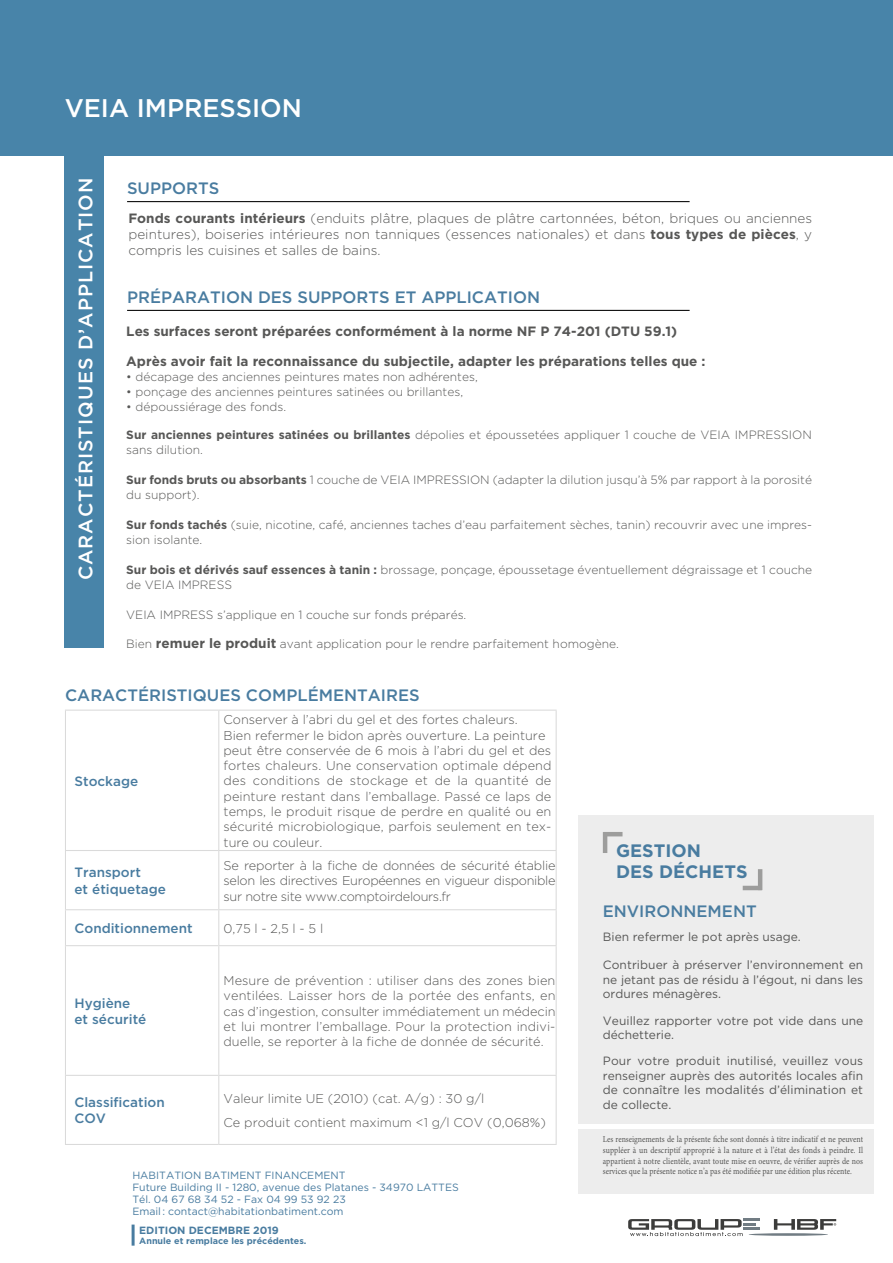
<style>
.page{position:relative;width:893px;height:1263px;background:#fff}
.page>*{position:absolute;margin:0;border:0;box-sizing:border-box;transform-origin:0 0}
.t1{font:500 25.5px "Gotham";color:#fff}
.t2{font:500 19.5px "Gotham";letter-spacing:.05em;color:#fff}
.t3{font:700 18px/21.6px "Gotham";color:#497ca0}
.t4{font:500 16.5px "Gotham";color:#497ca0}
.t5{font:300 13.5px/16.2px "Gotham";color:#575756;text-align:justify}
.t6{font:700 13.5px "Gotham";color:#575756}
.t7{font:500 13.5px/16.2px "Gotham";color:#497ca0}
.t8{font:300 12.75px/15.3px "Gotham";color:#575756}
.t9{font:300 12px/15px "Gotham";color:#575756}
.t10{font:12px/14.4px "Gotham";color:#575756;text-align:justify}
.t11{font:10.5px/12px "Gotham";color:#497ca0}
.t12{font:700 10.5px "Gotham";color:#497ca0}
.t13{font:9px/10.8px "Minion Pro";color:#575756;text-align:justify;scale:.87 1}
.t14{font:700 9px "Gotham";color:#497ca0}
.s1{font-weight:700}
.s2{font-weight:700;font-size:13.5px}
</style>
<div class="page">
<div style="left:0;top:0;width:893px;height:155px;background:#4884a9"></div>
<div style="left:65px;top:155px;width:39px;height:492px;background:#4884a9"></div>
<hr style="left:127px;top:201px;width:563px;height:1px;background:#000">
<hr style="left:127px;top:310px;width:563px;height:1px;background:#000">
<svg style="left:66px;top:711px;width:490px;height:433px"></svg>
<hr style="left:65px;top:710px;width:154px;height:1px;background:#dadada">
<hr style="left:65px;top:711px;width:1px;height:139px;background:#dadada">
<hr style="left:219px;top:710px;width:338px;height:1px;background:#dadada">
<hr style="left:218px;top:711px;width:1px;height:139px;background:#dadada">
<hr style="left:556px;top:711px;width:1px;height:139px;background:#dadada">
<hr style="left:65px;top:850px;width:154px;height:1px;background:#dadada">
<hr style="left:65px;top:851px;width:1px;height:58px;background:#dadada">
<hr style="left:219px;top:850px;width:338px;height:1px;background:#dadada">
<hr style="left:218px;top:851px;width:1px;height:58px;background:#dadada">
<hr style="left:556px;top:851px;width:1px;height:58px;background:#dadada">
<hr style="left:65px;top:909px;width:154px;height:1px;background:#dadada">
<hr style="left:65px;top:910px;width:1px;height:35px;background:#dadada">
<hr style="left:219px;top:909px;width:338px;height:1px;background:#dadada">
<hr style="left:218px;top:910px;width:1px;height:35px;background:#dadada">
<hr style="left:556px;top:910px;width:1px;height:35px;background:#dadada">
<hr style="left:65px;top:945px;width:154px;height:1px;background:#dadada">
<hr style="left:65px;top:946px;width:1px;height:129px;background:#dadada">
<hr style="left:219px;top:945px;width:338px;height:1px;background:#dadada">
<hr style="left:218px;top:946px;width:1px;height:129px;background:#dadada">
<hr style="left:556px;top:946px;width:1px;height:129px;background:#dadada">
<hr style="left:65px;top:1075px;width:154px;height:1px;background:#dadada">
<hr style="left:65px;top:1076px;width:1px;height:68px;background:#dadada">
<hr style="left:219px;top:1075px;width:338px;height:1px;background:#dadada">
<hr style="left:218px;top:1076px;width:1px;height:68px;background:#dadada">
<hr style="left:556px;top:1076px;width:1px;height:68px;background:#dadada">
<hr style="left:65px;top:1144px;width:154px;height:1px;background:#dadada">
<hr style="left:219px;top:1144px;width:338px;height:1px;background:#dadada">
<div style="left:578px;top:815px;width:296px;height:308px;background:#ededed"></div>
<div style="left:578px;top:1129px;width:296px;height:64px;background:#ededed"></div>
<hr style="left:603px;top:832px;width:4px;height:21px;background:#9d9d9c">
<hr style="left:603px;top:832px;width:19px;height:4px;background:#9d9d9c">
<hr style="left:758px;top:869px;width:4px;height:21px;background:#9d9d9c">
<hr style="left:743px;top:886px;width:19px;height:4px;background:#9d9d9c">
<hr style="left:749px;top:1233px;width:79px;height:3px;background:#717c83;border-radius:50%">
<svg style="left:628px;top:1219px;width:132px;height:17px"></svg>
<svg style="left:774px;top:1219px;width:62px;height:11px"></svg>
<div style="left:132px;top:1224px;width:3px;height:21px;border:2px solid #497ca0"></div>
<h1 class="t1" style="left:65px;top:91px;width:239px">VEIA IMPRESSION</h1>
<h2 class="t2" style="left:73px;top:580px;width:404px;rotate:-90deg">CARACTÉRISTIQUES D’APPLICATION</h2>
<p class="t4" style="left:127px;top:177px;width:94px">SUPPORTS</p>
<p class="t5" style="left:128px;top:210px;width:685px"><span class="s1">Fonds courants intérieurs</span> (enduits plâtre, plaques de plâtre cartonnées, béton, briques ou anciennes peintures), boiseries intérieures non tanniques (essences nationales) et dans <span class="s1">tous types de pièces</span>, y compris les cuisines et salles de bains.</p>
<p class="t4" style="left:127px;top:286px;width:415px">PRÉPARATION DES SUPPORTS ET APPLICATION</p>
<p class="t6" style="left:126px;top:322px;width:552px">Les surfaces seront préparées conformément à la norme NF P 74-201 (DTU 59.1)</p>
<p class="t6" style="left:126px;top:352px;width:581px">Après avoir fait la reconnaissance du subjectile, adapter les préparations telles que :</p>
<p class="t9" style="left:126px;top:369px;width:353px">• décapage des anciennes peintures mates non adhérentes,</p>
<p class="t9" style="left:126px;top:384px;width:338px">• ponçage des anciennes peintures satinées ou brillantes,</p>
<p class="t9" style="left:126px;top:399px;width:161px">• dépoussiérage des fonds.</p>
<p class="t9" style="left:126px;top:427px;width:687px"><span class="s1">Sur anciennes peintures satinées ou brillantes</span> dépolies et époussetées appliquer 1 couche de VEIA IMPRESSION sans dilution.</p>
<p class="t9" style="left:126px;top:472px;width:687px"><span class="s1">Sur fonds bruts ou absorbants</span> 1 couche de VEIA IMPRESSION (adapter la dilution jusqu’à 5% par rapport à la porosité du support).</p>
<p class="t9" style="left:126px;top:517px;width:687px"><span class="s1">Sur fonds tachés</span> (suie, nicotine, café, anciennes taches d’eau parfaitement sèches, tanin) recouvrir avec une impres&shy;sion isolante.</p>
<p class="t9" style="left:126px;top:562px;width:687px"><span class="s1">Sur bois et dérivés sauf essences à tanin :</span> brossage, ponçage, époussetage éventuellement dégraissage et 1 couche de VEIA IMPRESS</p>
<p class="t9" style="left:126px;top:607px;width:342px">VEIA IMPRESS s’applique en 1 couche sur fonds préparés.</p>
<p class="t9" style="left:126px;top:636px;width:494px">Bien <span class="s2">remuer le produit</span> avant application pour le rendre parfaitement homogène.</p>
<p class="t4" style="left:65px;top:685px;width:356px">CARACTÉRISTIQUES COMPLÉMENTAIRES</p>
<p class="t7" style="left:74px;top:773px;width:65px">Stockage</p>
<p class="t8" style="left:224px;top:712px;width:329px">Conserver à l’abri du gel et des fortes chaleurs.<br>Bien refermer le bidon après ouverture. La peinture peut être conservée de 6 mois à l’abri du gel et des fortes chaleurs. Une conservation optimale dépend des conditions de stockage et de la quantité de peinture restant dans l’emballage. Passé ce laps de temps, le produit risque de perdre en qualité ou en sécurité microbiologique, parfois seulement en tex&shy;ture ou couleur.</p>
<p class="t7" style="left:74px;top:864px;width:93px">Transport<br>et étiquetage</p>
<p class="t8" style="left:224px;top:857px;width:333px;text-align:justify">Se reporter à la fiche de données de sécurité établie selon les directives Européennes en vigueur disponible sur notre site www.comptoirdelours.fr</p>
<p class="t7" style="left:74px;top:920px;width:120px">Conditionnement</p>
<p class="t8" style="left:224px;top:920px;width:101px">0,75 l - 2,5 l - 5 l</p>
<p class="t7" style="left:74px;top:995px;width:73px">Hygiène et sécurité</p>
<p class="t8" style="left:224px;top:972px;width:334px;text-align:justify">Mesure de prévention : utiliser dans des zones bien ventilées. Laisser hors de la portée des enfants, en cas d’ingestion, consulter immédiatement un médecin et lui montrer l’emballage. Pour la protection indivi&shy;duelle, se reporter à la fiche de donnée de sécurité.</p>
<p class="t7" style="left:74px;top:1094px;width:92px">Classification<br>COV</p>
<p class="t8" style="left:224px;top:1086px;width:324px;line-height:24px">Valeur limite UE (2010) (cat. A/g) : 30 g/l<br>Ce produit contient maximum &lt;1 g/l COV (0,068%)</p>
<p class="t11" style="left:132px;top:1169px;width:328px">HABITATION BATIMENT FINANCEMENT<br>Future Building II - 1280, avenue des Platanes - 34970 LATTES Tél. 04 67 68 34 52 - Fax 04 99 53 92 23<br>Email : contact@habitationbatiment.com</p>
<p class="t12" style="left:139px;top:1223px;width:141px">EDITION DECEMBRE 2019</p>
<p class="t14" style="left:139px;top:1235px;width:169px">Annule et remplace les précédentes.</p>
<h3 class="t3" style="left:616px;top:839px;width:133px">GESTION<br>DES DÉCHETS</h3>
<p class="t4" style="left:603px;top:901px;width:155px">ENVIRONNEMENT</p>
<p class="t10" style="left:603px;top:929px;width:200px">Bien refermer le pot après usage.</p>
<p class="t10" style="left:603px;top:958px;width:262px">Contribuer à préserver l’environnement en ne jetant pas de résidu à l’égout, ni dans les ordures ménagères.</p>
<p class="t10" style="left:603px;top:1013px;width:262px">Veuillez rapporter votre pot vide dans une déchetterie.</p>
<p class="t10" style="left:603px;top:1054px;width:262px">Pour votre produit inutilisé, veuillez vous renseigner auprès des autorités locales afin de connaître les modalités d’élimination et de collecte.</p>
<p class="t13" style="left:603px;top:1134px;width:301px">Les renseignements de la présente fiche sont donnés à titre indicatif et ne peuvent suppléer à un descriptif approprié à la nature et à l’état des fonds à peindre. Il appartient à notre clientèle, avant toute mise en oeuvre, de vérifier auprès de nos services que la présente notice n’a pas été modifiée par une édition plus récente.</p>
</div>
